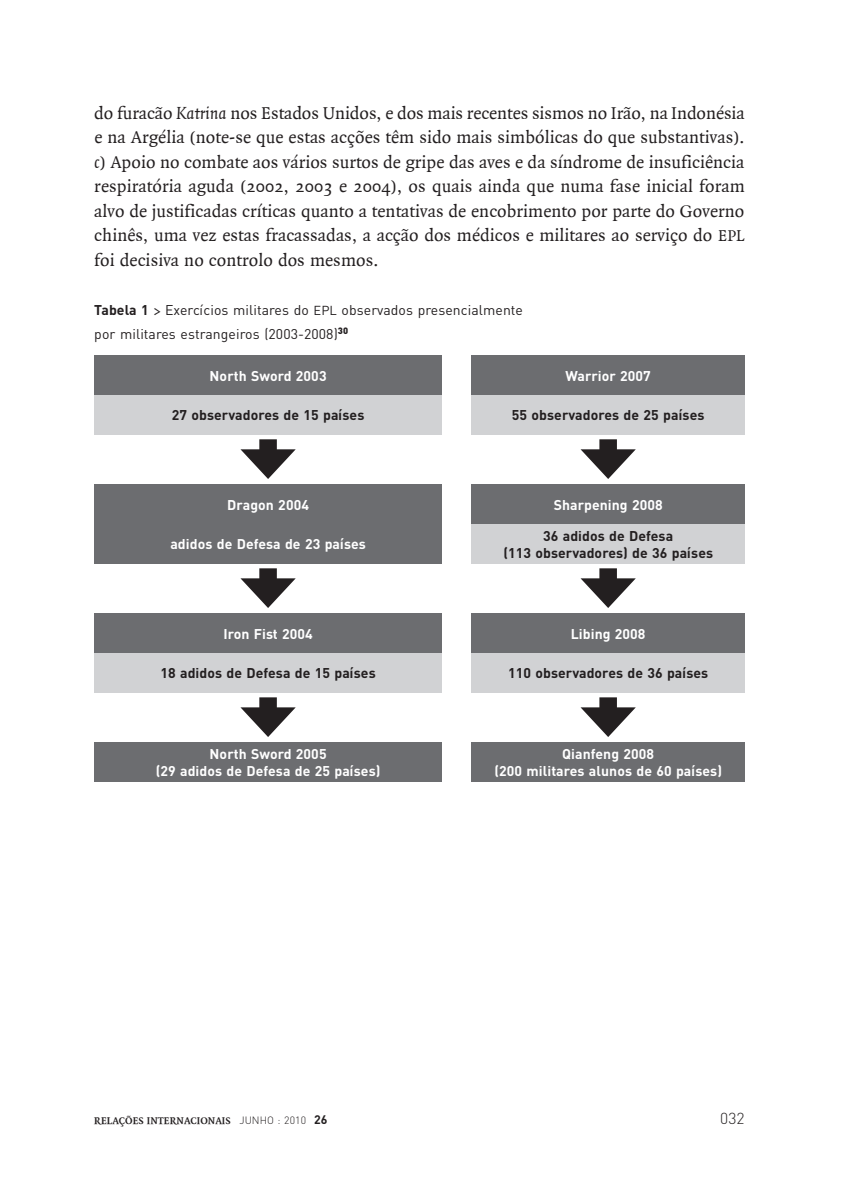
<style>
.page{position:relative;width:844px;height:1191px;background:#fff}
.page>*{position:absolute;margin:0;border:0;box-sizing:border-box;transform-origin:0 0}
.t1{font:18.38px/24.5px "Quadraat";letter-spacing:.005em;color:#231f20;text-align:justify}
.t2{font:300 15.75px "DIN";color:#231f20}
.t3{font:700 14px/17.5px "DIN";letter-spacing:.005em;color:#fff;text-align:center}
.t4{font:700 14px/17.5px "DIN";letter-spacing:.005em;color:#231f20;text-align:center}
.t5{font:14px/24.5px "DIN";letter-spacing:.005em;color:#231f20}
.t6{font:700 10.5px "Quadraat";letter-spacing:.005em;color:#231f20}
.t7{font:300 10.5px "DIN";color:#231f20}
.s1{font-style:italic}
.s2{font-size:16.97px}
.s3{font-weight:700}
.s4{font-family:"Quadraat"}
.s5{font-family:"DIN Regular SC920";font-size:12.95px}
.s6{font-family:"DIN";font-weight:300}
.s7{font-weight:700;font-size:12.25px}
</style>
<div class="page">
<div style="left:94px;top:355px;width:347px;height:40px;background:#6c6d70"></div>
<div style="left:471px;top:355px;width:273px;height:40px;background:#6c6d70"></div>
<div style="left:94px;top:395px;width:347px;height:39px;background:#d1d2d4"></div>
<div style="left:471px;top:395px;width:273px;height:39px;background:#d1d2d4"></div>
<div style="left:259px;top:439px;width:18px;height:22px;background:#231f20"></div>
<svg style="left:240px;top:449px;width:55px;height:30px"></svg>
<div style="left:599px;top:439px;width:17px;height:22px;background:#231f20"></div>
<svg style="left:580px;top:449px;width:55px;height:30px"></svg>
<div style="left:94px;top:484px;width:347px;height:39px;background:#6c6d70"></div>
<div style="left:471px;top:484px;width:273px;height:39px;background:#6c6d70"></div>
<div style="left:94px;top:523px;width:347px;height:40px;background:#6c6d70"></div>
<div style="left:471px;top:523px;width:273px;height:40px;background:#d1d2d4"></div>
<div style="left:259px;top:568px;width:18px;height:22px;background:#231f20"></div>
<svg style="left:240px;top:578px;width:55px;height:30px"></svg>
<div style="left:599px;top:568px;width:17px;height:22px;background:#231f20"></div>
<svg style="left:580px;top:578px;width:55px;height:30px"></svg>
<div style="left:94px;top:613px;width:347px;height:39px;background:#6c6d70"></div>
<div style="left:471px;top:613px;width:273px;height:39px;background:#6c6d70"></div>
<div style="left:94px;top:652px;width:347px;height:40px;background:#d1d2d4"></div>
<div style="left:471px;top:652px;width:273px;height:40px;background:#d1d2d4"></div>
<div style="left:259px;top:697px;width:18px;height:22px;background:#231f20"></div>
<svg style="left:240px;top:707px;width:55px;height:30px"></svg>
<div style="left:599px;top:697px;width:17px;height:22px;background:#231f20"></div>
<svg style="left:580px;top:707px;width:55px;height:30px"></svg>
<div style="left:94px;top:742px;width:347px;height:39px;background:#6c6d70"></div>
<div style="left:471px;top:742px;width:273px;height:39px;background:#6c6d70"></div>
<p class="t1" style="left:94px;top:101px;width:652px">do furacão <span class="s1">Katrina</span> nos Estados Unidos, e dos mais recentes sismos no Irão, na Indonésia e na Argélia (note-se que estas acções têm sido mais simbólicas do que substantivas). <span class="s1">c</span>) Apoio no combate aos vários surtos de gripe das aves e da síndrome de insuficiência respiratória aguda (2002, 2003 e 2004), os quais ainda que numa fase inicial foram alvo de justificadas críticas quanto a tentativas de encobrimento por parte do Governo chinês, uma vez estas fracassadas, a acção dos médicos e militares ao serviço do <span class="s2">epl </span>foi decisiva no controlo dos mesmos.</p>
<p class="t5" style="left:94px;top:297px;width:430px"><span class="s3">Tabela 1</span> <span class="s4">&gt;</span> Exercícios militares do <span class="s5">epl</span> observados presencialmente por militares estrangeiros (2003-2008)<sup>30</sup></p>
<p class="t3" style="left:209px;top:366px;width:118px">North Sword 2003</p>
<p class="t3" style="left:565px;top:366px;width:87px">Warrior 2007</p>
<p class="t4" style="left:172px;top:406px;width:194px">27 observadores de 15 países</p>
<p class="t4" style="left:512px;top:406px;width:194px">55 observadores de 25 países</p>
<p class="t3" style="left:227px;top:495px;width:83px">Dragon 2004</p>
<p class="t3" style="left:553px;top:495px;width:110px">Sharpening 2008</p>
<p class="t3" style="left:170px;top:535px;width:197px">adidos de Defesa de 23 países</p>
<p class="t4" style="left:503px;top:526px;width:211px">36 adidos de Defesa<br>(113 observadores) de 36 países</p>
<p class="t3" style="left:223px;top:624px;width:91px">Iron Fist 2004</p>
<p class="t3" style="left:570px;top:624px;width:76px">Libing 2008</p>
<p class="t4" style="left:160px;top:664px;width:217px">18 adidos de Defesa de 15 países</p>
<p class="t4" style="left:508px;top:664px;width:202px">110 observadores de 36 países</p>
<p class="t3" style="left:156px;top:744px;width:226px">North Sword 2005<br>(29 adidos de Defesa de 25 países)</p>
<p class="t3" style="left:494px;top:744px;width:229px">Qianfeng 2008<br>(200 militares alunos de 60 países)</p>
<p class="t6" style="left:94px;top:1115px;width:153px">RELAÇÕES INTERNACIONAIS <span class="s6">JUNHO</span></p>
<p class="t7" style="left:277px;top:1113px;width:51px">: 2010 <span class="s7">26</span></p>
<p class="t2" style="left:720px;top:1108px;width:26px">032</p>
</div>
